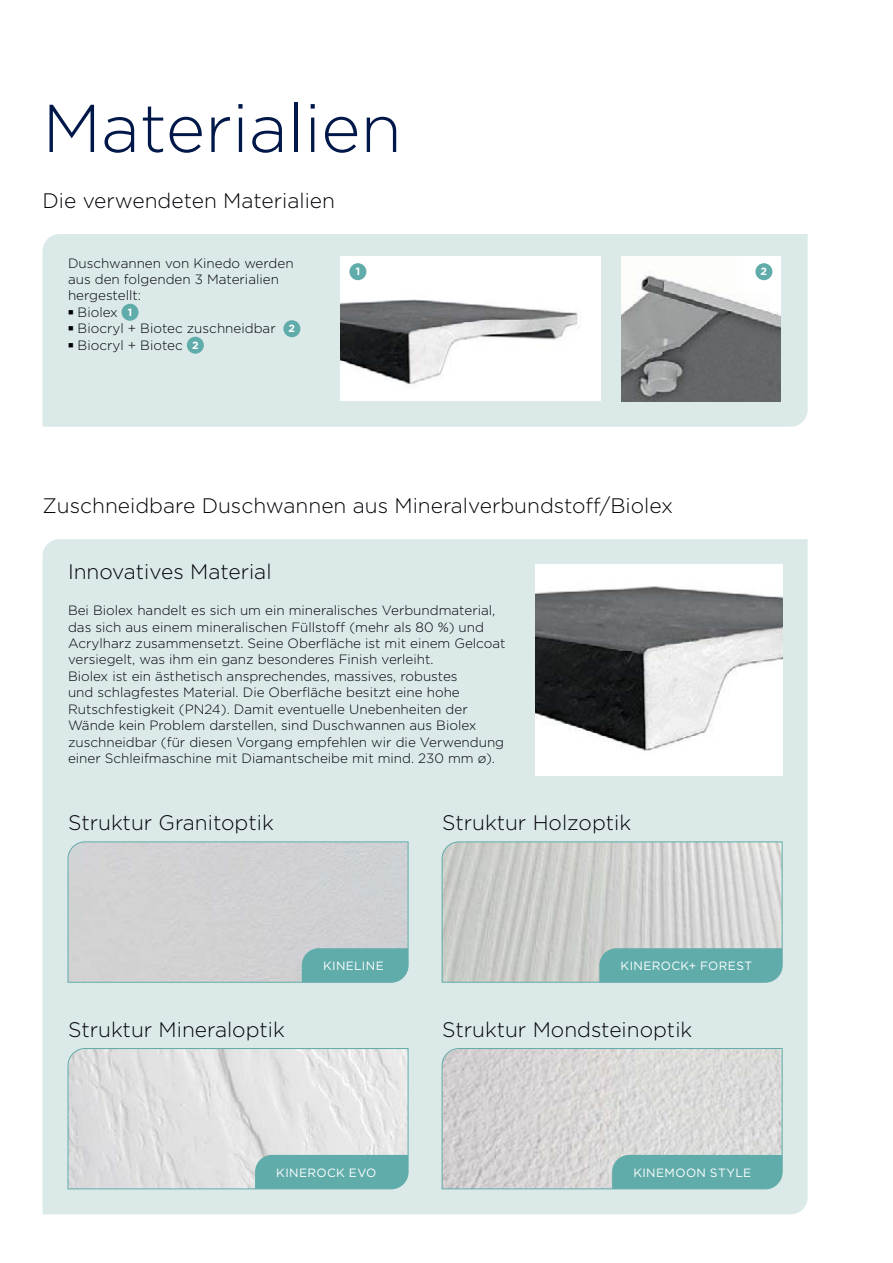
<style>
.page{position:relative;width:893px;height:1263px;background:#fff}
.page>*{position:absolute;margin:0;border:0;box-sizing:border-box;transform-origin:0 0}
.t1{font:300 67.5px "Gotham";color:#001849}
.t2{font:300 21px "Gotham";color:#000207}
.t3{font:300 13.5px/16.5px "Gotham";color:#000207}
.t4{font:12px "Gotham";letter-spacing:.035em;color:#fff}
.t5{font:700 10.5px "Gotham";color:#fff}
.s1{font-weight:700;font-size:10.5px;color:#fff}
</style>
<div class="page">
<div style="left:43px;top:539px;width:765px;height:675px;background:#dce9e9"></div>
<svg style="left:442px;top:841px;width:340px;height:142px;background:#c9cdca"></svg>
<svg style="left:442px;top:1048px;width:340px;height:141px;background:#d4d4d3"></svg>
<div style="left:68px;top:841px;width:340px;height:142px;background:#d1d1d3"></div>
<svg style="left:68px;top:1048px;width:340px;height:141px;background:#dedfe0"></svg>
<img style="left:535px;top:565px;width:247px;height:211px">
<div style="left:302px;top:948px;width:106px;height:34px;background:#60acaa"></div>
<div style="left:255px;top:1155px;width:153px;height:34px;background:#60acaa"></div>
<div style="left:599px;top:948px;width:183px;height:34px;background:#60acaa"></div>
<div style="left:612px;top:1155px;width:170px;height:34px;background:#60acaa"></div>
<div style="left:43px;top:234px;width:765px;height:193px;background:#dce9e9"></div>
<div style="left:340px;top:257px;width:260px;height:144px;background:#fff"></div>
<img style="left:340px;top:299px;width:238px;height:85px">
<img style="left:621px;top:257px;width:160px;height:144px">
<div style="left:349px;top:263px;width:17px;height:17px;background:#60acaa;border-radius:50%"></div>
<div style="left:755px;top:263px;width:17px;height:17px;background:#60acaa;border-radius:50%"></div>
<div style="left:122px;top:304px;width:17px;height:17px;background:#60acaa;border-radius:50%"></div>
<div style="left:283px;top:320px;width:17px;height:17px;background:#60acaa;border-radius:50%"></div>
<div style="left:187px;top:337px;width:17px;height:17px;background:#60acaa;border-radius:50%"></div>
<svg style="left:69px;top:310px;width:4px;height:4px"></svg>
<svg style="left:69px;top:326px;width:4px;height:5px"></svg>
<svg style="left:69px;top:343px;width:4px;height:4px"></svg>
<h1 class="t1" style="left:43px;top:101px;width:361px">Materialien</h1>
<h2 class="t2" style="left:43px;top:193px;width:294px">Die verwendeten Materialien</h2>
<p class="t3" style="left:68px;top:255px;width:227px">Duschwannen von Kinedo werden</p>
<p class="t3" style="left:68px;top:272px;width:212px">aus den folgenden 3 Materialien</p>
<p class="t3" style="left:68px;top:288px;width:75px">hergestellt:</p>
<p class="t3" style="left:78px;top:305px;width:56px">Biolex <span class="s1">1</span></p>
<p class="t3" style="left:78px;top:321px;width:219px">Biocryl + Biotec zuschneidbar <span class="s1">2</span></p>
<p class="t3" style="left:78px;top:338px;width:122px">Biocryl + Biotec <span class="s1">2</span></p>
<p class="t5" style="left:356px;top:268px;width:6px">1</p>
<p class="t5" style="left:761px;top:268px;width:8px">2</p>
<h2 class="t2" style="left:43px;top:498px;width:632px">Zuschneidbare Duschwannen aus Mineralverbundstoff/Biolex</h2>
<h2 class="t2" style="left:68px;top:563px;width:205px">Innovatives Material</h2>
<p class="t3" style="left:68px;top:603px;width:439px">Bei Biolex handelt es sich um ein mineralisches Verbundmaterial, das sich aus einem mineralischen Füllstoff (mehr als 80 %) und Acrylharz zusammensetzt. Seine Oberfläche ist mit einem Gelcoat versiegelt, was ihm ein ganz besonderes Finish verleiht.<br>Biolex ist ein ästhetisch ansprechendes, massives, robustes<br>und schlagfestes Material. Die Oberfläche besitzt eine hohe Rutschfestigkeit (PN24). Damit eventuelle Unebenheiten der Wände kein Problem darstellen, sind Duschwannen aus Biolex zuschneidbar (für diesen Vorgang empfehlen wir die Verwendung einer Schleifmaschine mit Diamantscheibe mit mind. 230 mm ø).</p>
<h2 class="t2" style="left:68px;top:814px;width:207px">Struktur Granitoptik</h2>
<h2 class="t2" style="left:442px;top:814px;width:191px">Struktur Holzoptik</h2>
<p class="t4" style="left:323px;top:961px;width:62px">KINELINE</p>
<p class="t4" style="left:621px;top:961px;width:133px">KINEROCK+ FOREST</p>
<h2 class="t2" style="left:68px;top:1021px;width:218px">Struktur Mineraloptik</h2>
<h2 class="t2" style="left:442px;top:1021px;width:252px">Struktur Mondsteinoptik</h2>
<p class="t4" style="left:276px;top:1168px;width:102px">KINEROCK EVO</p>
<p class="t4" style="left:633px;top:1168px;width:119px">KINEMOON STYLE</p>
</div>
